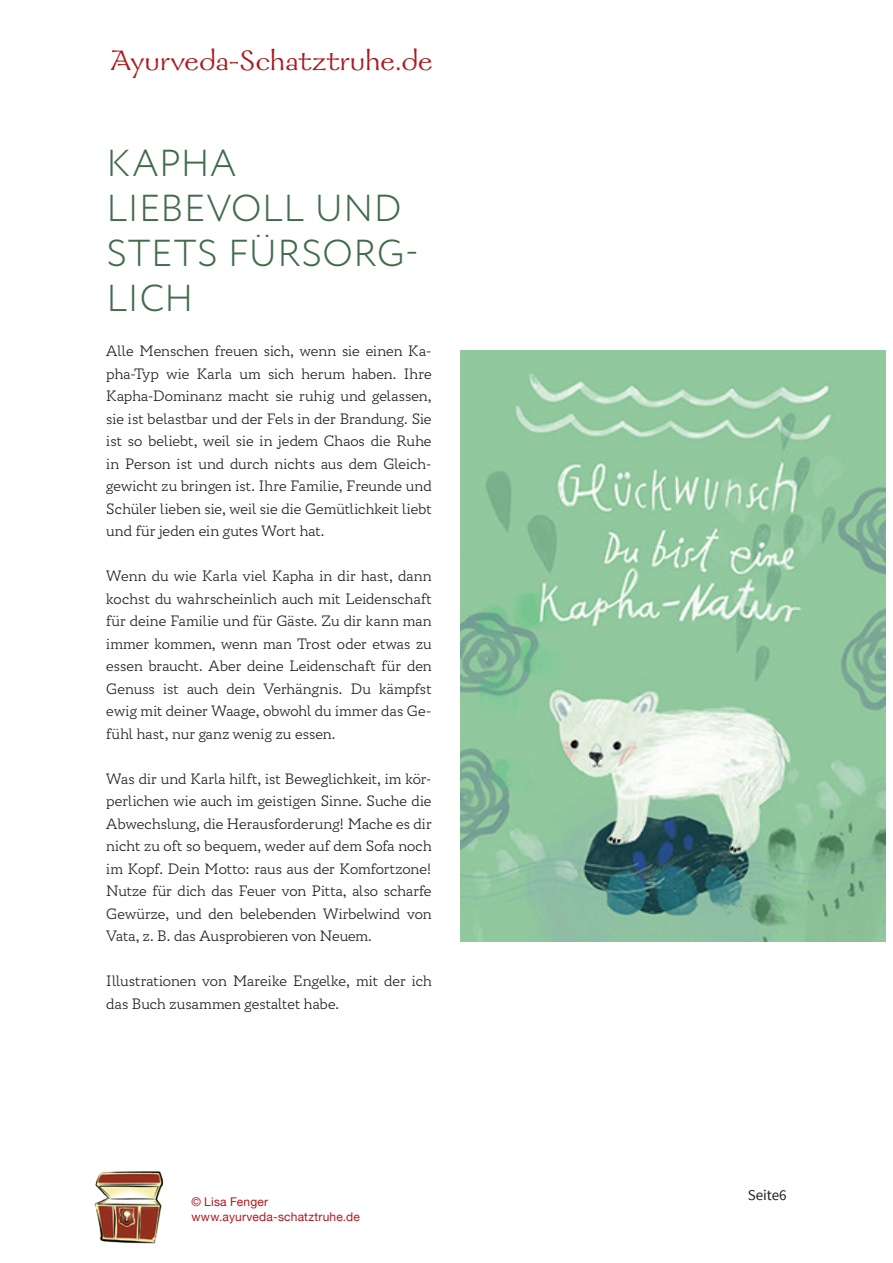
<style>
.page{position:relative;width:893px;height:1263px;background:#fff}
.page>*{position:absolute;margin:0;border:0;box-sizing:border-box;transform-origin:0 0}
.t1{font:300 37.5px/45px "Circe";letter-spacing:.01em;color:#426b4c}
.t2{font:31.5px "Galahad Std";letter-spacing:.01em;color:#ac1a1e}
.t3{font:300 15px/22.5px "Circe Slab A";color:#231f20;text-align:justify}
.t4{font:15px "Source Sans Pro";color:#231f20}
.t5{font:12px/14.4px "Helvetica Neue";letter-spacing:.015em;color:#ac1a1e}
</style>
<div class="page">
<img style="left:460px;top:350px;width:425px;height:591px">
<img style="left:94px;top:1170px;width:70px;height:74px">
<h2 class="t2" style="left:111px;top:41px;width:323px">Ayurveda-Schatztruhe.de</h2>
<h1 class="t1" style="left:106px;top:142px;width:314px">KAPHA<br>LIEBEVOLL UND<br>STETS FÜRSORG-<br>LICH</h1>
<p class="t3" style="left:106px;top:341px;width:327px">Alle Menschen freuen sich, wenn sie einen Ka&shy;pha-Typ wie Karla um sich herum haben. Ihre Kapha-Dominanz macht sie ruhig und gelassen, sie ist belastbar und der Fels in der Brandung. Sie ist so beliebt, weil sie in jedem Chaos die Ruhe in Person ist und durch nichts aus dem Gleich&shy;gewicht zu bringen ist. Ihre Familie, Freunde und Schüler lieben sie, weil sie die Gemütlichkeit liebt und für jeden ein gutes Wort hat.</p>
<p class="t3" style="left:106px;top:566px;width:327px">Wenn du wie Karla viel Kapha in dir hast, dann kochst du wahrscheinlich auch mit Leidenschaft für deine Familie und für Gäste. Zu dir kann man immer kommen, wenn man Trost oder etwas zu essen braucht. Aber deine Leidenschaft für den Genuss ist auch dein Verhängnis. Du kämpfst ewig mit deiner Waage, obwohl du immer das Ge&shy;fühl hast, nur ganz wenig zu essen.</p>
<p class="t3" style="left:106px;top:768px;width:327px">Was dir und Karla hilft, ist Beweglichkeit, im kör&shy;perlichen wie auch im geistigen Sinne. Suche die Abwechslung, die Herausforderung! Mache es dir nicht zu oft so bequem, weder auf dem Sofa noch im Kopf. Dein Motto: raus aus der Komfortzone!<br>Nutze für dich das Feuer von Pitta, also scharfe Gewürze, und den belebenden Wirbelwind von Vata, z. B. das Ausprobieren von Neuem.</p>
<p class="t3" style="left:106px;top:971px;width:327px">Illustrationen von Mareike Engelke, mit der ich das Buch zusammen gestaltet habe.</p>
<p class="t5" style="left:191px;top:1195px;width:170px">© Lisa Fenger www.ayurveda-schatztruhe.de</p>
<p class="t4" style="left:748px;top:1186px;width:40px">Seite6</p>
</div>
